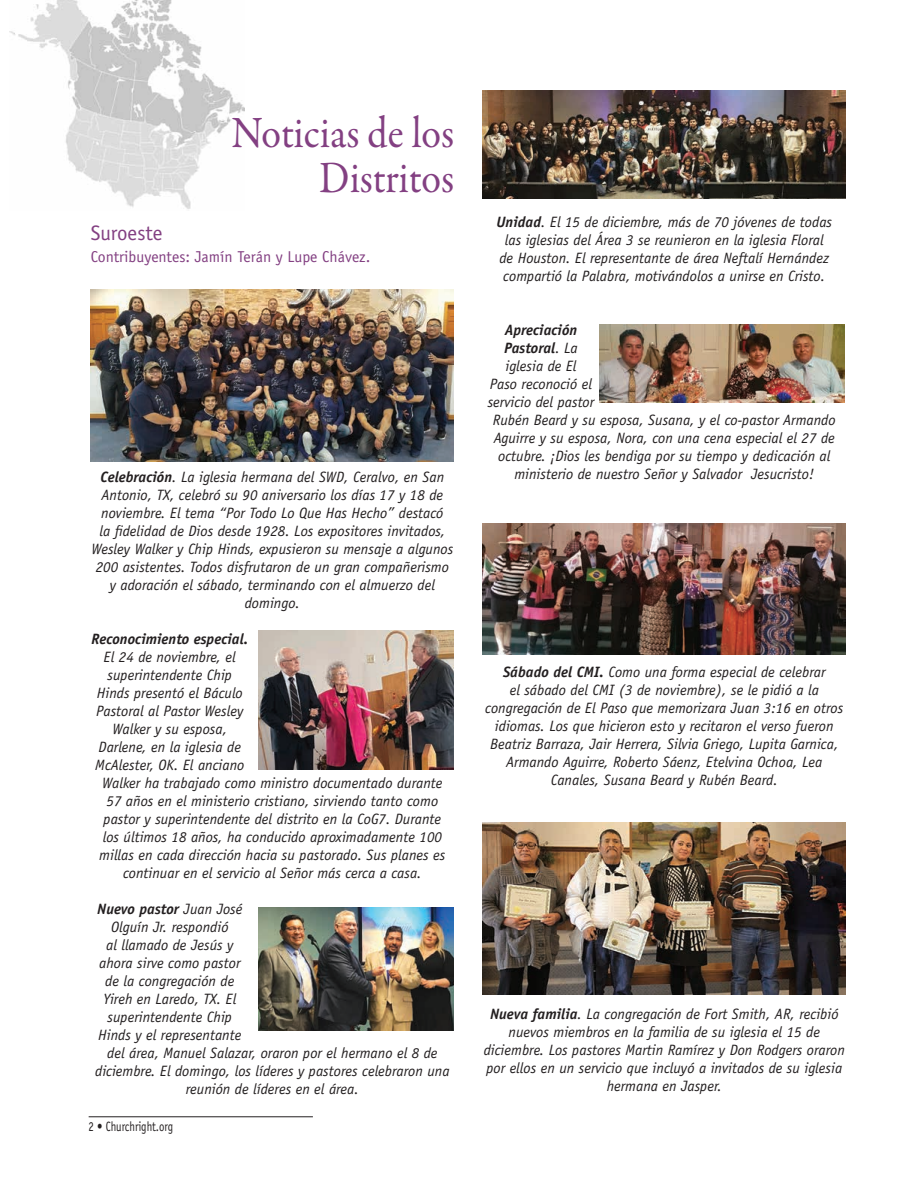
<style>
.page{position:relative;width:918px;height:1188px;background:#fff}
.page>*{position:absolute;margin:0;border:0;box-sizing:border-box;transform-origin:0 0}
.Title-CR{font:45px/45px "Garamond Premr Pro";letter-spacing:-.01em;color:#834082;text-align:right;scale:.9 1}
.News_Title{font:21px "Officina Sans";color:#834082}
.News{font:15.75px "Officina Sans";color:#834082}
.t1{font:italic 15px/18px "Officina Sans";color:#231f20;text-align:center}
.t2{font:italic 700 15px "Officina Sans";color:#231f20}
.t3{font:13.5px "Officina Sans";color:#231f20;scale:.8 1}
.s1{font-weight:700}
.s2{font-weight:400}
</style>
<div class="page">
<hr style="left:89px;top:1116px;width:224px;height:1px;background:#231f20">
<img style="left:10px;top:0;width:235px;height:209px">
<img style="left:91px;top:289px;width:363px;height:172px">
<img style="left:258px;top:631px;width:196px;height:139px">
<img style="left:258px;top:907px;width:196px;height:123px">
<img style="left:482px;top:90px;width:363px;height:109px">
<img style="left:599px;top:325px;width:246px;height:77px">
<img style="left:483px;top:523px;width:363px;height:132px">
<img style="left:483px;top:822px;width:363px;height:172px">
<p class="Title-CR" style="left:232px;top:111px;width:249px">Noticias de los<br>Distritos</p>
<p class="News_Title" style="left:91px;top:221px;width:73px">Suroeste</p>
<p class="News" style="left:91px;top:248px;width:281px">Contribuyentes: Jamín Terán y Lupe Chávez.</p>
<p class="t1" style="left:91px;top:468px;width:364px"><span class="s1">Celebración</span>. La iglesia hermana del SWD, Ceralvo, en San Antonio, TX, celebró su 90 aniversario los días 17 y 18 de noviembre. El tema “Por Todo Lo Que Has Hecho” destacó<br>la fidelidad de Dios desde 1928. Los expositores invitados, Wesley Walker y Chip Hinds, expusieron su mensaje a algunos 200 asistentes. Todos disfrutaron de un gran compañerismo y adoración el sábado, terminando con el almuerzo del domingo.</p>
<p class="t2" style="left:91px;top:630px;width:158px">Reconocimiento especial.</p>
<p class="t1" style="left:104px;top:648px;width:133px">El 24 de noviembre, el</p>
<p class="t1" style="left:108px;top:666px;width:126px">superintendente Chip</p>
<p class="t1" style="left:97px;top:684px;width:148px">Hinds presentó el Báculo</p>
<p class="t1" style="left:96px;top:702px;width:149px">Pastoral al Pastor Wesley</p>
<p class="t1" style="left:113px;top:720px;width:116px">Walker y su esposa,</p>
<p class="t1" style="left:99px;top:738px;width:144px">Darlene, en la iglesia de</p>
<p class="t1" style="left:95px;top:756px;width:151px">McAlester, OK. El anciano</p>
<p class="t1" style="left:102px;top:774px;width:342px">Walker ha trabajado como ministro documentado durante</p>
<p class="t1" style="left:107px;top:792px;width:333px">57 años en el ministerio cristiano, sirviendo tanto como</p>
<p class="t1" style="left:103px;top:810px;width:339px">pastor y superintendente del distrito en la CoG7. Durante</p>
<p class="t1" style="left:103px;top:828px;width:341px">los últimos 18 años, ha conducido aproximadamente 100</p>
<p class="t1" style="left:99px;top:846px;width:348px">millas en cada dirección hacia su pastorado. Sus planes es</p>
<p class="t1" style="left:123px;top:864px;width:300px">continuar en el servicio al Señor más cerca a casa.</p>
<p class="t2" style="left:97px;top:900px;width:147px">Nuevo pastor <span class="s2">Juan José</span></p>
<p class="t1" style="left:111px;top:918px;width:119px">Olguín Jr. respondió</p>
<p class="t1" style="left:106px;top:936px;width:129px">al llamado de Jesús y</p>
<p class="t1" style="left:99px;top:954px;width:143px">ahora sirve como pastor</p>
<p class="t1" style="left:105px;top:972px;width:131px">de la congregación de</p>
<p class="t1" style="left:103px;top:990px;width:134px">Yireh en Laredo, TX. El</p>
<p class="t1" style="left:108px;top:1008px;width:126px">superintendente Chip</p>
<p class="t1" style="left:98px;top:1026px;width:145px">Hinds y el representante</p>
<p class="t1" style="left:107px;top:1044px;width:332px">del área, Manuel Salazar, oraron por el hermano el 8 de</p>
<p class="t1" style="left:95px;top:1062px;width:356px">diciembre. El domingo, los líderes y pastores celebraron una</p>
<p class="t1" style="left:186px;top:1080px;width:175px">reunión de líderes en el área.</p>
<p class="t3" style="left:89px;top:1119px;width:107px">2 • Churchright.org</p>
<p class="t1" style="left:496px;top:213px;width:337px"><span class="s1">Unidad</span>. El 15 de diciembre, más de 70 jóvenes de todas las iglesias del Área 3 se reunieron en la iglesia Floral de Houston. El representante de área Neftalí Hernández compartió la Palabra, motivándolos a unirse en Cristo.</p>
<p class="t2" style="left:505px;top:321px;width:74px">Apreciación</p>
<p class="t2" style="left:504px;top:339px;width:75px">Pastoral<span class="s2">. La</span></p>
<p class="t1" style="left:505px;top:357px;width:73px">iglesia de El</p>
<p class="t1" style="left:490px;top:375px;width:104px">Paso reconoció el</p>
<p class="t1" style="left:488px;top:393px;width:108px">servicio del pastor</p>
<p class="t1" style="left:493px;top:411px;width:344px">Rubén Beard y su esposa, Susana, y el co-pastor Armando</p>
<p class="t1" style="left:494px;top:429px;width:343px">Aguirre y su esposa, Nora, con una cena especial el 27 de</p>
<p class="t1" style="left:498px;top:447px;width:334px">octubre. ¡Dios les bendiga por su tiempo y dedicación al</p>
<p class="t1" style="left:514px;top:465px;width:301px">ministerio de nuestro Señor y Salvador Jesucristo!</p>
<p class="t1" style="left:485px;top:663px;width:360px"><span class="s1">Sábado del CMI.</span> Como una forma especial de celebrar<br>el sábado del CMI (3 de noviembre), se le pidió a la congregación de El Paso que memorizara Juan 3:16 en otros idiomas. Los que hicieron esto y recitaron el verso fueron Beatriz Barraza, Jair Herrera, Silvia Griego, Lupita Garnica, Armando Aguirre, Roberto Sáenz, Etelvina Ochoa, Lea Canales, Susana Beard y Rubén Beard.</p>
<p class="t1" style="left:484px;top:1005px;width:363px"><span class="s1">Nueva familia</span>. La congregación de Fort Smith, AR, recibió nuevos miembros en la familia de su iglesia el 15 de diciembre. Los pastores Martin Ramírez y Don Rodgers oraron por ellos en un servicio que incluyó a invitados de su iglesia hermana en Jasper.</p>
</div>
